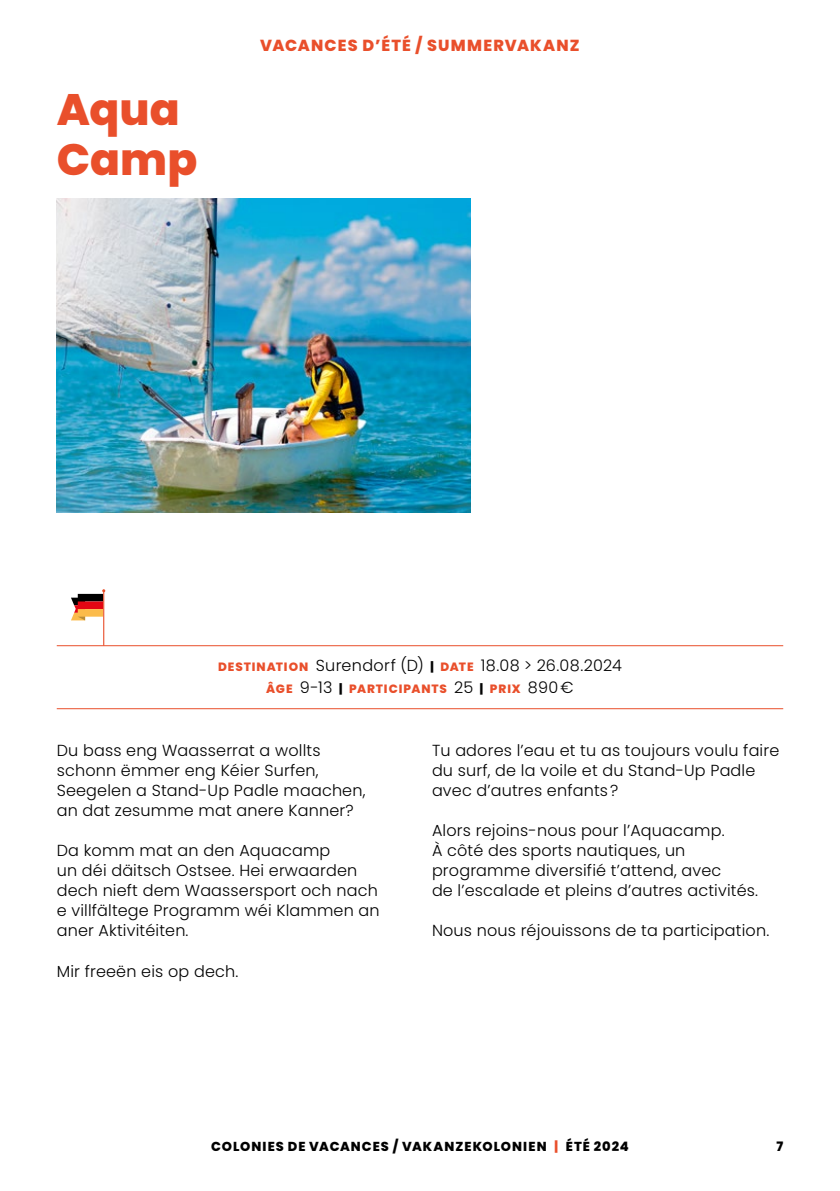
<style>
.page{position:relative;width:840px;height:1191px;background:#fff}
.page>*{position:absolute;margin:0;border:0;box-sizing:border-box;transform-origin:0 0}
.t1{font:800 44px/50px "Poppins";color:#e94f2b}
.t2{font:300 16px/20px "Poppins";letter-spacing:.01em;color:#000}
.t3{font:800 16px "Poppins";letter-spacing:.07em;color:#e94f2b}
.t4{font:800 13px "Poppins";letter-spacing:.08em;color:#000}
.t5{font:800 12px "Poppins";letter-spacing:.075em;color:#e94f2b}
.s1{font-weight:800;font-size:12px;color:#e94f2b}
.s2{font-weight:800;font-size:12px}
.s3{font-weight:300;font-size:16px;color:#000}
.s4{color:#000}
.s5{color:#e94f2b}
</style>
<div class="page">
<img style="left:57px;top:198px;width:413px;height:314px">
<hr style="left:57px;top:645px;width:725px;height:1px;background:#e94f2b">
<hr style="left:57px;top:708px;width:725px;height:1px;background:#e94f2b">
<hr style="left:103px;top:591px;width:1px;height:54px;background:#e94f2b">
<svg style="left:71px;top:589px;width:34px;height:31px"></svg>
<h1 class="t1" style="left:57px;top:84px;width:142px">Aqua<br>Camp</h1>
<p class="t3" style="left:260px;top:36px;width:321px">VACANCES D’ÉTÉ / SUMMERVAKANZ</p>
<p class="t2" style="left:218px;top:655px;width:405px"><span class="s1">DESTINATION</span> Surendorf (D) <span class="s2">|</span> <span class="s1">DATE</span> 18.08 &gt; 26.08.2024</p>
<p class="t5" style="left:266px;top:681px;width:309px">ÂGE <span class="s3">9-13</span> <span class="s4">|</span> PARTICIPANTS <span class="s3">25</span> <span class="s4">|</span> PRIX <span class="s3">890€</span></p>
<p class="t2" style="left:57px;top:741px;width:310px">Du bass eng Waasserrat a wollts schonn ëmmer eng Kéier Surfen,<br>Seegelen a Stand-Up Padle maachen, an dat zesumme mat anere Kanner?</p>
<p class="t2" style="left:57px;top:841px;width:324px">Da komm mat an den Aquacamp<br>un déi däitsch Ostsee. Hei erwaarden dech nieft dem Waassersport och nach e villfältege Programm wéi Klammen an aner Aktivitéiten.</p>
<p class="t2" style="left:57px;top:961px;width:183px">Mir freeën eis op dech.</p>
<p class="t2" style="left:432px;top:741px;width:349px">Tu adores l’eau et tu as toujours voulu faire du surf, de la voile et du Stand-Up Padle avec d’autres enfants ?</p>
<p class="t2" style="left:432px;top:821px;width:327px">Alors rejoins-nous pour l’Aquacamp.<br>À côté des sports nautiques, un programme diversifié t’attend, avec<br>de l’escalade et pleins d’autres activités.</p>
<p class="t2" style="left:432px;top:921px;width:338px">Nous nous réjouissons de ta participation.</p>
<p class="t4" style="left:211px;top:1139px;width:419px">COLONIES DE VACANCES / VAKANZEKOLONIEN <span class="s5">|</span> ÉTÉ 2024</p>
<p class="t4" style="left:776px;top:1139px;width:8px">7</p>
</div>
